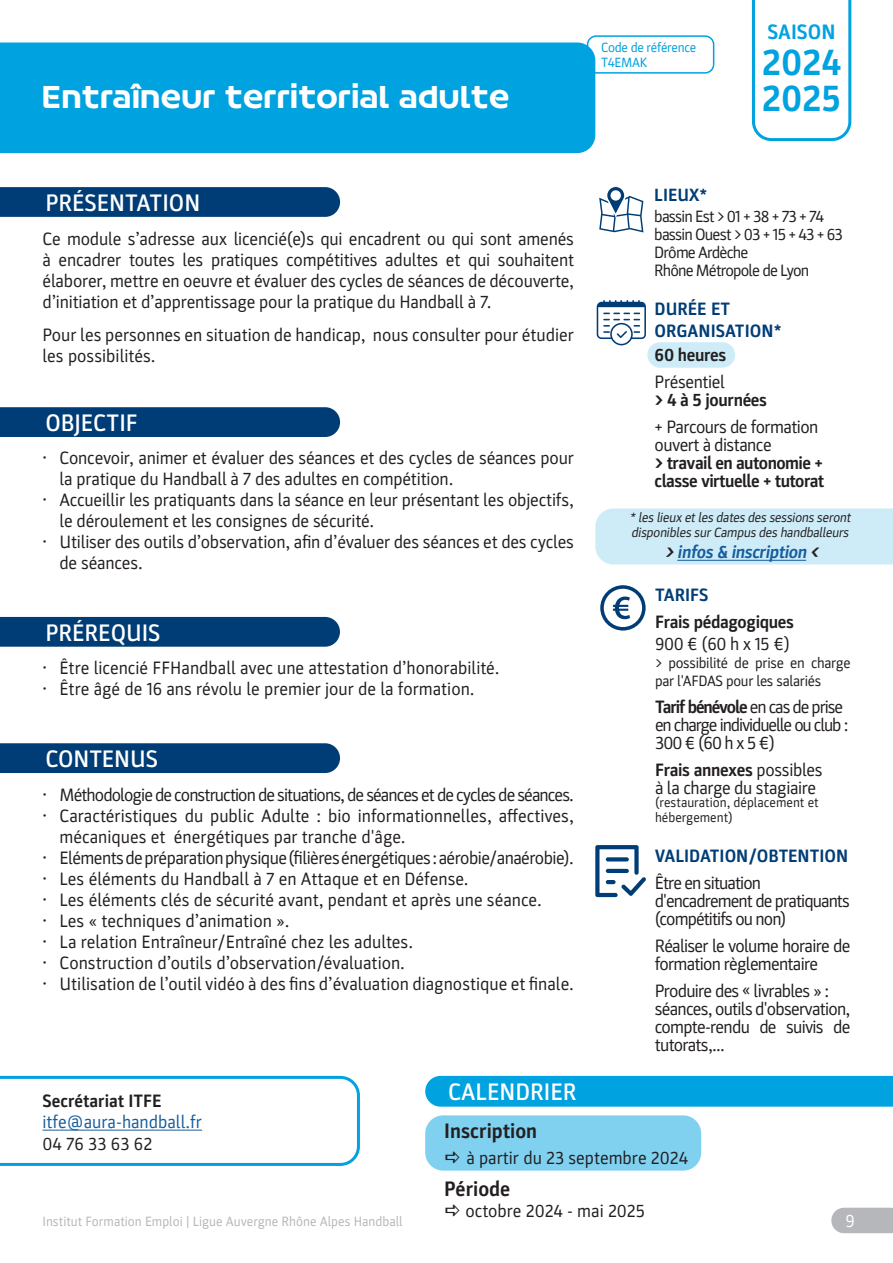
<style>
.page{position:relative;width:893px;height:1263px;background:#fff}
.page>*{position:absolute;margin:0;border:0;box-sizing:border-box;transform-origin:0 0}
.t1{font:700 37.5px/36px "Parka";color:#00a2e0}
.t2{font:30px "FF Hand";letter-spacing:-.02em;color:#fff}
.t3{font:500 24px "Parka";color:#fff}
.t4{font:700 21px "Parka";color:#231f20}
.t5{font:700 21px "Parka";color:#00a2e0}
.t6{font:18px/21px "Parka";letter-spacing:-.01em;color:#231f20}
.t7{font:18px/18px "Parka";letter-spacing:-.04em;color:#231f20}
.t8{font:18px/18px "Parka";letter-spacing:-.05em;color:#231f20}
.t9{font:18px/18px "Parka";letter-spacing:-.03em;color:#231f20}
.t10{font:700 18px/18px "Parka";letter-spacing:-.02em;color:#231f20}
.t11{font:18px/18px "Parka";letter-spacing:-.06em;color:#231f20}
.t12{font:700 18px/21.6px "Parka";color:#003d76}
.t13{font:18px "Parka";color:#175d9e}
.t14{font:italic 700 18px "Parka";color:#175d9e}
.t15{font:700 18px "Parka";color:#231f20}
.t16{font:18px "Parka";color:#fff}
.t17{font:700 17.85px "Parka";color:#003d76}
.t18{font:16.5px/18px "Parka";letter-spacing:-.05em;color:#231f20}
.t19{font:15px/18px "Parka";letter-spacing:-.02em;color:#231f20}
.t20{font:italic 13.5px/15px "Parka";color:#231f20}
.t21{font:13.5px "Parka";color:#b6b7bb}
.t22{font:13.5px/15px "Parka";color:#231f20}
.t23{font:13.5px/15px "Parka";letter-spacing:-.02em;color:#00a2e0}
.s1{color:#231f20}
.s2{font-weight:700}
</style>
<div class="page">
<div style="left:647px;top:342px;width:88px;height:26px;background:#cdecf8;border-radius:13px"></div>
<svg style="left:600px;top:585px;width:46px;height:45px"></svg>
<svg style="left:0;top:187px;width:340px;height:30px;background:#033f78"></svg>
<div style="left:0;top:407px;width:340px;height:30px;background:#003d76"></div>
<div style="left:0;top:743px;width:340px;height:30px;background:#003d76"></div>
<svg style="left:599px;top:187px;width:44px;height:45px"></svg>
<svg style="left:597px;top:300px;width:49px;height:45px"></svg>
<div style="left:0;top:617px;width:340px;height:30px;background:#003d76"></div>
<div style="left:831px;top:1208px;width:62px;height:25px;background:#b6b7bb"></div>
<div style="left:595px;top:508px;width:298px;height:56px;background:#cdecf8"></div>
<hr style="left:677px;top:560px;width:129px;height:1px;background:#175d9e">
<svg style="left:752px;top:0;width:99px;height:141px"></svg>
<div style="left:425px;top:1076px;width:468px;height:31px;background:#00a2e0"></div>
<svg style="left:595px;top:845px;width:51px;height:52px"></svg>
<div style="left:425px;top:1115px;width:276px;height:55px;background:#80d0ef;border-radius:18px"></div>
<div style="left:587px;top:35px;width:127px;height:39px;border:2px solid #00a2e0;border-radius:9px"></div>
<div style="left:0;top:43px;width:595px;height:110px;background:#00a2e0"></div>
<svg style="left:0;top:1076px;width:360px;height:90px"></svg>
<hr style="left:43px;top:1130px;width:159px;height:1px;background:#175d9e">
<h2 class="t2" style="left:43px;top:78px;width:470px">Entraîneur territorial adulte</h2>
<p class="t23" style="left:601px;top:40px;width:97px">Code de référence<br>T4EMAK</p>
<p class="t5" style="left:767px;top:20px;width:70px">SAISON</p>
<h1 class="t1" style="left:762px;top:44px;width:81px">2024<br>2025</h1>
<h3 class="t3" style="left:45px;top:190px;width:156px">PRÉSENTATION</h3>
<p class="t6" style="left:43px;top:229px;width:533px;text-align:justify">Ce module s’adresse aux licencié(e)s qui encadrent ou qui sont amenés à encadrer toutes les pratiques compétitives adultes et qui souhaitent élaborer, mettre en oeuvre et évaluer des cycles de séances de découverte, d’initiation et d’apprentissage pour la pratique du Handball à 7.</p>
<p class="t6" style="left:43px;top:325px;width:533px">Pour les personnes en situation de handicap, nous consulter pour étudier les possibilités.</p>
<h3 class="t3" style="left:45px;top:410px;width:94px">OBJECTIF</h3>
<p class="t6" style="left:59px;top:448px;width:516px;text-indent:-17px">• Concevoir, animer et évaluer des séances et des cycles de séances pour la pratique du Handball à 7 des adultes en compétition.</p>
<p class="t6" style="left:59px;top:490px;width:516px;text-indent:-17px">• Accueillir les pratiquants dans la séance en leur présentant les objectifs, le déroulement et les consignes de sécurité.</p>
<p class="t6" style="left:59px;top:532px;width:516px;text-indent:-17px">• Utiliser des outils d’observation, afin d’évaluer des séances et des cycles de séances.</p>
<h3 class="t3" style="left:45px;top:619px;width:117px">PRÉREQUIS</h3>
<p class="t6" style="left:42px;top:657px;width:459px">• Être licencié FFHandball avec une attestation d’honorabilité.</p>
<p class="t6" style="left:42px;top:678px;width:434px">• Être âgé de 16 ans révolu le premier jour de la formation.</p>
<h3 class="t3" style="left:45px;top:746px;width:114px">CONTENUS</h3>
<p class="t8" style="left:43px;top:786px;width:533px">• Méthodologie de construction de situations, de séances et de cycles de séances.</p>
<p class="t6" style="left:60px;top:806px;width:516px;text-indent:-17px">• Caractéristiques du public Adulte : bio informationnelles, affectives, mécaniques et énergétiques par tranche d'âge.</p>
<p class="t9" style="left:43px;top:849px;width:533px">• Eléments de préparation physique (filières énergétiques : aérobie/anaérobie).</p>
<p class="t6" style="left:43px;top:869px;width:428px">• Les éléments du Handball à 7 en Attaque et en Défense.</p>
<p class="t6" style="left:43px;top:890px;width:501px">• Les éléments clés de sécurité avant, pendant et après une séance.</p>
<p class="t6" style="left:43px;top:911px;width:248px">• Les « techniques d’animation ».</p>
<p class="t6" style="left:43px;top:932px;width:372px">• La relation Entraîneur/Entraîné chez les adultes.</p>
<p class="t6" style="left:43px;top:953px;width:364px">• Construction d’outils d’observation/évaluation.</p>
<p class="t6" style="left:43px;top:974px;width:533px">• Utilisation de l’outil vidéo à des fins d’évaluation diagnostique et finale.</p>
<p class="t17" style="left:654px;top:185px;width:55px">LIEUX*</p>
<p class="t18" style="left:654px;top:208px;width:190px">bassin Est &gt; 01 + 38 + 73 + 74 bassin Ouest &gt; 03 + 15 + 43 + 63<br>Drôme Ardèche<br>Rhône Métropole de Lyon</p>
<p class="t12" style="left:655px;top:298px;width:129px">DURÉE ET<br>ORGANISATION*</p>
<p class="t10" style="left:655px;top:345px;width:73px">60 heures</p>
<p class="t6" style="left:655px;top:371px;width:72px">Présentiel</p>
<p class="t10" style="left:655px;top:390px;width:114px">&gt; 4 à 5 journées</p>
<p class="t9" style="left:655px;top:417px;width:165px">+ Parcours de formation ouvert à distance</p>
<p class="t10" style="left:655px;top:453px;width:171px">&gt; travail en autonomie + classe virtuelle + tutorat</p>
<p class="t20" style="left:629px;top:510px;width:225px">* les lieux etles dates des sessions seront disponibles surCampus des handballeurs</p>
<p class="t14" style="left:665px;top:542px;width:159px"><span class="s1">&gt;</span> infos &amp; inscription <span class="s1">&lt;</span></p>
<p class="t12" style="left:655px;top:584px;width:55px">TARIFS</p>
<p class="t10" style="left:655px;top:613px;width:141px">Frais pédagogiques</p>
<p class="t6" style="left:655px;top:633px;width:136px">900 € (60 h x 15 €)</p>
<p class="t19" style="left:655px;top:654px;width:197px">&gt; possibilité de prise en charge par l'AFDAS pour les salariés</p>
<p class="t11" style="left:655px;top:698px;width:195px"><span class="s2">Tarif bénévole</span> en cas de prise en charge individuelle ou club :<br>300 € (60 h x 5 €)</p>
<p class="t6" style="left:655px;top:761px;width:169px;line-height:18px"><span class="s2">Frais annexes</span> possibles à la charge du stagiaire</p>
<p class="t22" style="left:655px;top:795px;width:165px">(restauration, déplacement et hébergement)</p>
<p class="t12" style="left:655px;top:845px;width:195px">VALIDATION/OBTENTION</p>
<p class="t8" style="left:655px;top:873px;width:197px">Être en situation d'encadrement de pratiquants (compétitifs ou non)</p>
<p class="t7" style="left:655px;top:936px;width:197px">Réaliser le volume horaire de formation règlementaire</p>
<p class="t7" style="left:655px;top:981px;width:197px">Produire des « livrables » : séances, outils d'observation, compte-rendu de suivis de tutorats,...</p>
<p class="t15" style="left:43px;top:1090px;width:121px">Secrétariat ITFE</p>
<p class="t13" style="left:43px;top:1112px;width:161px">itfe@aura-handball.fr</p>
<p class="t6" style="left:43px;top:1133px;width:111px">04 76 33 63 62</p>
<h3 class="t3" style="left:448px;top:1079px;width:130px">CALENDRIER</h3>
<p class="t4" style="left:444px;top:1119px;width:94px">Inscription</p>
<p class="t6" style="left:466px;top:1147px;width:223px">à partir du 23 septembre 2024</p>
<p class="t4" style="left:444px;top:1177px;width:68px">Période</p>
<p class="t6" style="left:465px;top:1201px;width:181px">octobre 2024 - mai 2025</p>
<p class="t21" style="left:43px;top:1213px;width:362px">Institut Formation Emploi | Ligue Auvergne Rhône Alpes Handball</p>
<p class="t16" style="left:846px;top:1211px;width:11px">9</p>
</div>
